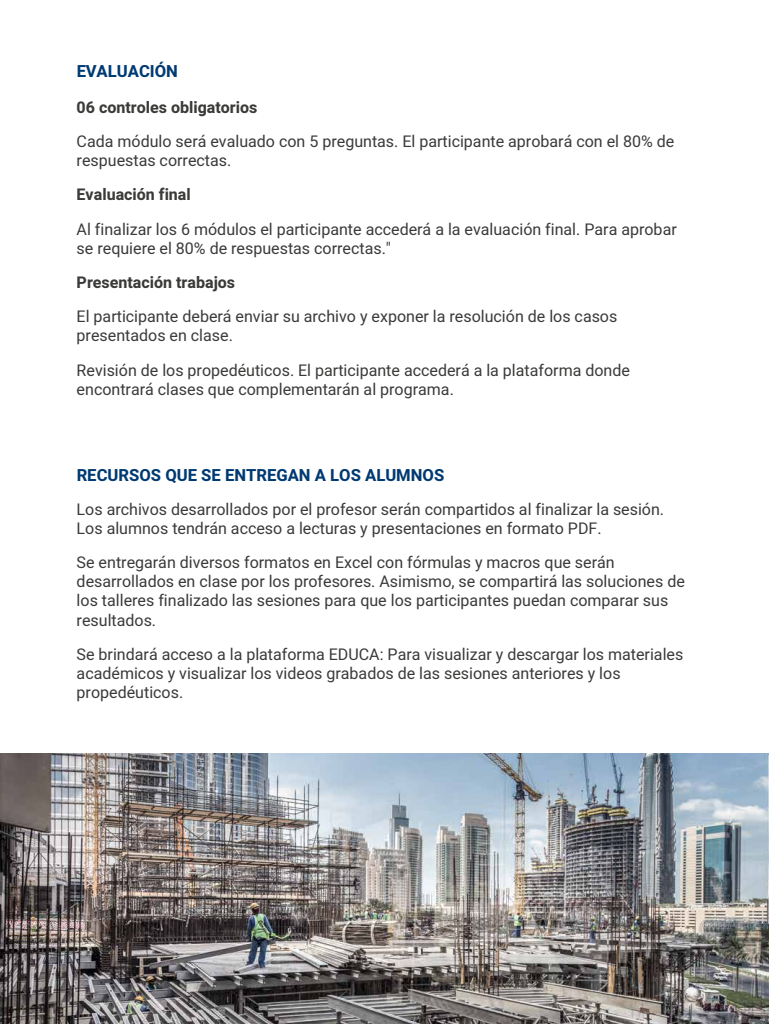
<style>
.page{position:relative;width:769px;height:1024px;background:#fff}
.page>*{position:absolute;margin:0;border:0;box-sizing:border-box;transform-origin:0 0}
.t1{font:700 16.6px "Heebo";color:#003a72}
.t2{font:16px/19.2px "Heebo";color:#3a3a39}
.t3{font:700 16px "Heebo";color:#3a3a39}
</style>
<div class="page">
<img style="left:0;top:754px;width:768px;height:270px">
<p class="t1" style="left:76px;top:59px;width:103px">EVALUACIÓN</p>
<p class="t3" style="left:77px;top:96px;width:182px">06 controles obligatorios</p>
<p class="t2" style="left:77px;top:132px;width:598px">Cada módulo será evaluado con 5 preguntas. El participante aprobará con el 80% de respuestas correctas.</p>
<p class="t3" style="left:77px;top:184px;width:116px">Evaluación final</p>
<p class="t2" style="left:77px;top:219px;width:601px">Al finalizar los 6 módulos el participante accederá a la evaluación final. Para aprobar se requiere el 80% de respuestas correctas."</p>
<p class="t3" style="left:77px;top:271px;width:160px">Presentación trabajos</p>
<p class="t2" style="left:77px;top:307px;width:542px">El participante deberá enviar su archivo y exponer la resolución de los casos presentados en clase.</p>
<p class="t2" style="left:77px;top:360px;width:554px">Revisión de los propedéuticos. El participante accederá a la plataforma donde encontrará clases que complementarán al programa.</p>
<p class="t1" style="left:77px;top:463px;width:369px">RECURSOS QUE SE ENTREGAN A LOS ALUMNOS</p>
<p class="t2" style="left:77px;top:499px;width:588px">Los archivos desarrollados por el profesor serán compartidos al finalizar la sesión.<br>Los alumnos tendrán acceso a lecturas y presentaciones en formato PDF.</p>
<p class="t2" style="left:77px;top:553px;width:609px">Se entregarán diversos formatos en Excel con fórmulas y macros que serán desarrollados en clase por los profesores. Asimismo, se compartirá las soluciones de los talleres finalizado las sesiones para que los participantes puedan comparar sus resultados.</p>
<p class="t2" style="left:77px;top:644px;width:607px">Se brindará acceso a la plataforma EDUCA: Para visualizar y descargar los materiales académicos y visualizar los videos grabados de las sesiones anteriores y los propedéuticos.</p>
</div>
